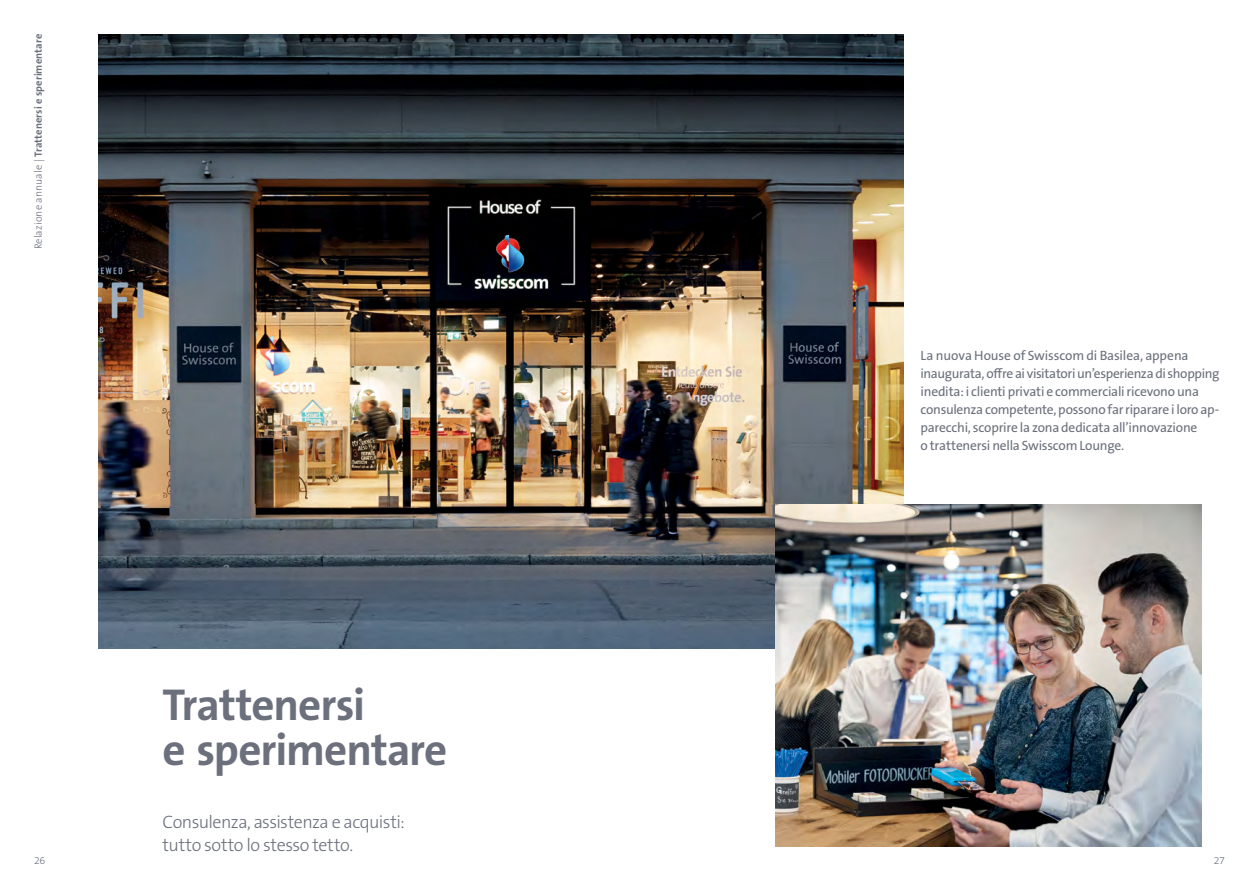
<style>
.page{position:relative;width:1259px;height:893px;background:#fff}
.page>*{position:absolute;margin:0;border:0;box-sizing:border-box;transform-origin:0 0}
.t1{font:700 45px/45px "The Sans B W7";letter-spacing:-.02em;color:#6b707c}
.t2{font:300 18px/23.4px "The Sans B W3";letter-spacing:-.03em;color:#6b707c}
.t3{font:13.5px/18px "The Sans B W5 Plain";letter-spacing:-.02em;color:#6b707c}
.t4{font:700 10.5px "The Sans B W7";letter-spacing:.01em;color:#6b707c}
.t5{font:300 10.5px "The Sans B W3";color:#6b707c}
.s1{font-family:"The Sans B W3";font-weight:300}
</style>
<div class="page">
<img style="left:98px;top:34px;width:805px;height:614px">
<img style="left:775px;top:504px;width:426px;height:342px">
<p class="t4" style="left:31px;top:249px;width:217px;rotate:-90deg"><span class="s1">Relazione annuale |</span> Trattenersi e sperimentare</p>
<h1 class="t1" style="left:163px;top:683px;width:286px">Trattenersi<br>e sperimentare</h1>
<h2 class="t2" style="left:163px;top:810px;width:244px">Consulenza, assistenza e acquisti: tutto sotto lo stesso tetto.</h2>
<p class="t3" style="left:920px;top:347px;width:300px">La nuova House of Swisscom di Basilea, appena inaugurata, offre ai visitatori un’esperienza di shopping inedita: i clienti privati e commerciali ricevono una consulenza competente, possono far riparare i loro ap&shy;parecchi, scoprire la zona dedicata all’innovazione<br>o trattenersi nella Swisscom Lounge.</p>
<p class="t5" style="left:34px;top:854px;width:13px">26</p>
<p class="t5" style="left:1213px;top:854px;width:13px">27</p>
</div>
